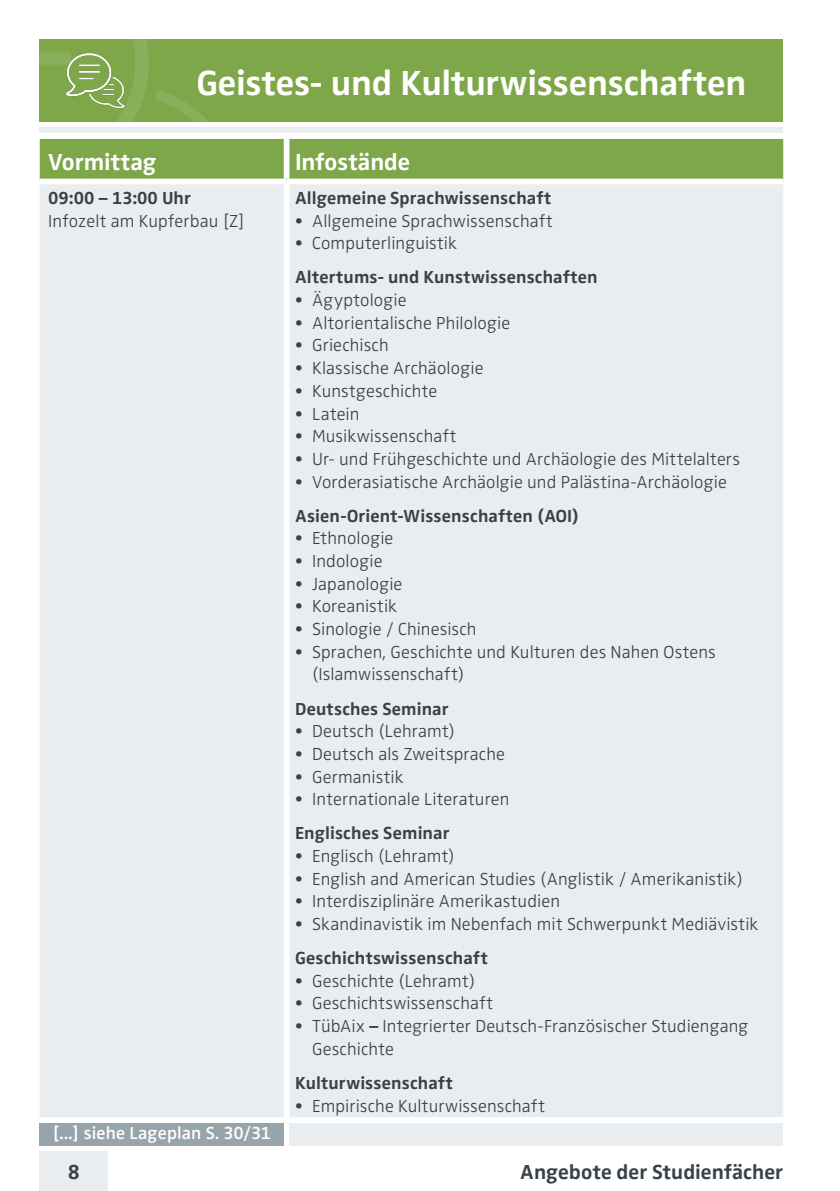
<style>
.page{position:relative;width:840px;height:1191px;background:#fff}
.page>*{position:absolute;margin:0;border:0;box-sizing:border-box;transform-origin:0 0}
.t1{font:700 36px "Zwo OT";letter-spacing:-.005em;color:#fff}
.t2{font:700 24px "Zwo OT";letter-spacing:-.005em;color:#fff}
.t3{font:700 21px "Zwo OT";color:#354248}
.t4{font:300 18px/22.6px "Zwo OT";letter-spacing:.005em;color:#354248}
.t5{font:700 18px "Zwo OT";letter-spacing:.01em;color:#354248}
.t6{font:600 18px "Zwo OT";letter-spacing:.005em;color:#fff}
.s1{font-weight:700}
</style>
<div class="page">
<div style="left:289px;top:1123px;width:493px;height:22px;background:#eaedef"></div>
<div style="left:40px;top:1151px;width:68px;height:40px;background:#eaedef"></div>
<div style="left:40px;top:1123px;width:243px;height:22px;background:#98a4ac"></div>
<div style="left:40px;top:40px;width:742px;height:82px;background:#7ea74a"></div>
<div style="left:40px;top:128px;width:742px;height:5px;background:#eaedef"></div>
<img style="left:40px;top:40px;width:169px;height:82px">
<img style="left:65px;top:50px;width:63px;height:62px">
<div style="left:40px;top:139px;width:742px;height:40px;background:#7ea74a"></div>
<div style="left:40px;top:184px;width:742px;height:933px;background:#eaedef"></div>
<div style="left:283px;top:139px;width:6px;height:40px;background:#fff"></div>
<div style="left:283px;top:184px;width:6px;height:933px;background:#fff"></div>
<h1 class="t1" style="left:196px;top:62px;width:551px">Geistes- und Kulturwissenschaften</h1>
<h2 class="t2" style="left:48px;top:147px;width:109px">Vormittag</h2>
<h2 class="t2" style="left:295px;top:147px;width:116px">Infostände</h2>
<p class="t5" style="left:48px;top:187px;width:144px">09:00 – 13:00 Uhr</p>
<p class="t4" style="left:48px;top:210px;width:198px">Infozelt am Kupferbau [Z]</p>
<p class="t5" style="left:295px;top:187px;width:257px">Allgemeine Sprachwissenschaft</p>
<p class="t4" style="left:295px;top:210px;width:259px">• Allgemeine Sprachwissenschaft</p>
<p class="t4" style="left:295px;top:232px;width:163px">• Computerlinguistik</p>
<p class="t5" style="left:295px;top:267px;width:304px">Altertums- und Kunstwissenschaften</p>
<p class="t4" style="left:295px;top:289px;width:113px">• Ägyptologie</p>
<p class="t4" style="left:295px;top:312px;width:216px">• Altorientalische Philologie</p>
<p class="t4" style="left:295px;top:335px;width:95px">• Griechisch</p>
<p class="t4" style="left:295px;top:357px;width:190px">• Klassische Archäologie</p>
<p class="t4" style="left:295px;top:380px;width:144px">• Kunstgeschichte</p>
<p class="t4" style="left:295px;top:403px;width:66px">• Latein</p>
<p class="t4" style="left:295px;top:425px;width:163px">• Musikwissenschaft</p>
<p class="t4" style="left:295px;top:448px;width:446px">• Ur- und Frühgeschichte und Archäologie des Mittelalters</p>
<p class="t4" style="left:295px;top:471px;width:433px">• Vorderasiatische Archäolgie und Palästina-Archäologie</p>
<p class="t5" style="left:295px;top:505px;width:285px">Asien-Orient-Wissenschaften (AOI)</p>
<p class="t4" style="left:295px;top:527px;width:100px">• Ethnologie</p>
<p class="t4" style="left:295px;top:550px;width:89px">• Indologie</p>
<p class="t4" style="left:295px;top:573px;width:109px">• Japanologie</p>
<p class="t4" style="left:295px;top:595px;width:103px">• Koreanistik</p>
<p class="t4" style="left:295px;top:618px;width:183px">• Sinologie / Chinesisch</p>
<p class="t4" style="left:312px;top:641px;width:405px;text-indent:-17px">• Sprachen, Geschichte und Kulturen des Nahen Ostens (Islamwissenschaft)</p>
<p class="t5" style="left:295px;top:698px;width:155px">Deutsches Seminar</p>
<p class="t4" style="left:295px;top:720px;width:161px">• Deutsch (Lehramt)</p>
<p class="t4" style="left:295px;top:743px;width:211px">• Deutsch als Zweitsprache</p>
<p class="t4" style="left:295px;top:765px;width:110px">• Germanistik</p>
<p class="t4" style="left:295px;top:788px;width:216px">• Internationale Literaturen</p>
<p class="t5" style="left:295px;top:822px;width:156px">Englisches Seminar</p>
<p class="t4" style="left:295px;top:845px;width:161px">• Englisch (Lehramt)</p>
<p class="t4" style="left:295px;top:867px;width:449px">• English and American Studies (Anglistik / Amerikanistik)</p>
<p class="t4" style="left:295px;top:890px;width:266px">• Interdisziplinäre Amerikastudien</p>
<p class="t4" style="left:295px;top:913px;width:464px">• Skandinavistik im Nebenfach mit Schwerpunkt Mediävistik</p>
<p class="t5" style="left:295px;top:947px;width:194px">Geschichtswissenschaft</p>
<p class="t4" style="left:295px;top:970px;width:181px">• Geschichte (Lehramt)</p>
<p class="t4" style="left:295px;top:992px;width:199px">• Geschichtswissenschaft</p>
<p class="t4" style="left:312px;top:1015px;width:437px;text-indent:-17px">• TübAix <span class="s1">–</span> Integrierter Deutsch-Französischer Studiengang<br>Geschichte</p>
<p class="t5" style="left:295px;top:1072px;width:159px">Kulturwissenschaft</p>
<p class="t4" style="left:295px;top:1094px;width:251px">• Empirische Kulturwissenschaft</p>
<p class="t6" style="left:52px;top:1122px;width:220px">[...] siehe Lageplan S. 30/31</p>
<p class="t3" style="left:68px;top:1159px;width:14px">8</p>
<p class="t3" style="left:520px;top:1159px;width:264px">Angebote der Studienfächer</p>
</div>
